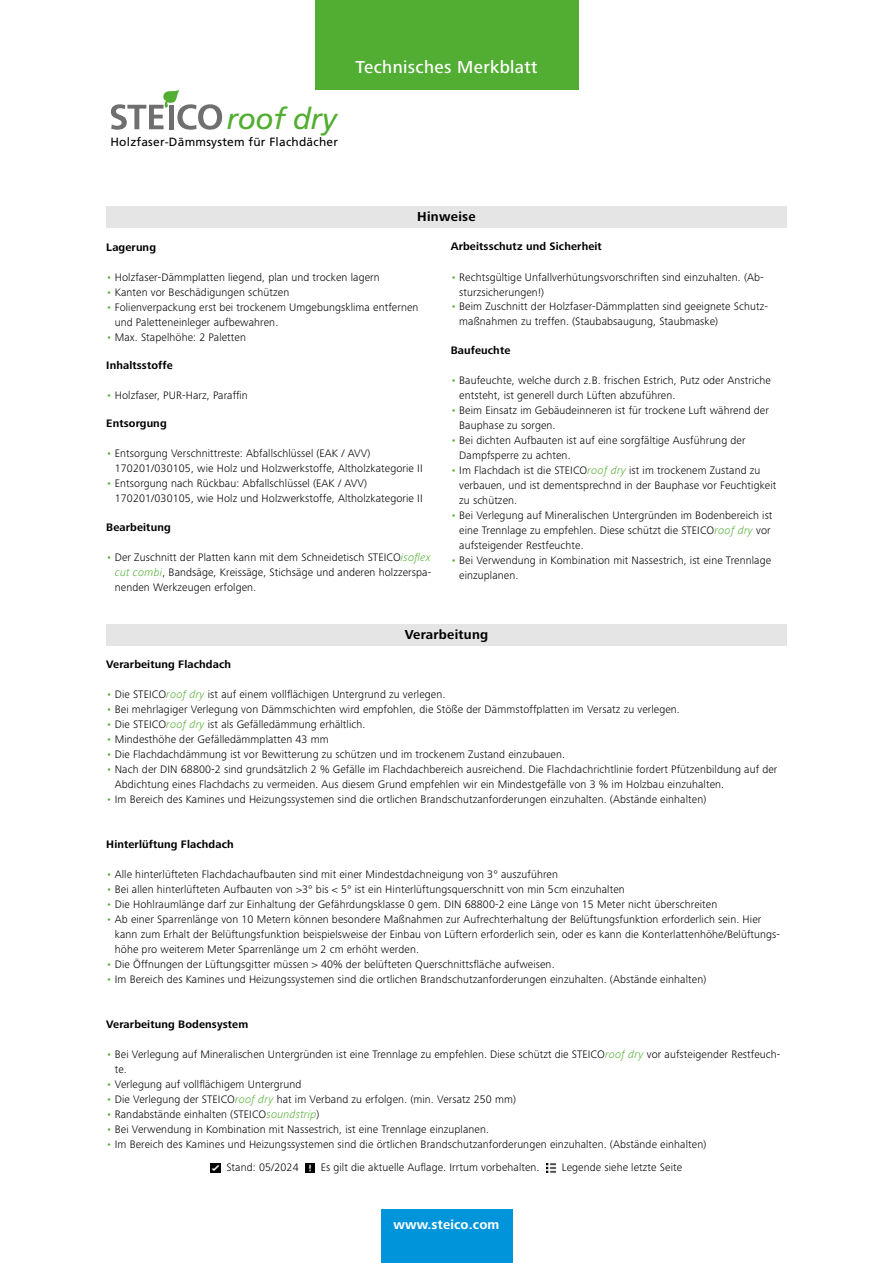
<style>
.page{position:relative;width:893px;height:1263px;background:#fff}
.page>*{position:absolute;margin:0;border:0;box-sizing:border-box;transform-origin:0 0}
.t1{font:italic 29.7px "Frutiger";letter-spacing:-.01em;color:#52ae32}
.t2{font:500 18px "Frutiger Next LTW1 G";letter-spacing:.02em;color:#fff}
.t3{font:700 13.5px "Frutiger Next LTW1 G";letter-spacing:.02em;color:#000}
.t4{font:700 13.5px "Frutiger Next LTW1 G";letter-spacing:.01em;color:#fff}
.t5{font:12px "Frutiger";letter-spacing:.02em;color:#000}
.t6{font:300 11.25px/15px "Frutiger Next LTW1 G";letter-spacing:.01em;color:#000}
.t7{font:700 11.25px "Frutiger Next LTW1 G";letter-spacing:.01em;color:#000}
.s1{color:#52ae32}
.s2{font-style:italic;color:#52ae32}
</style>
<div class="page">
<svg style="left:111px;top:89px;width:111px;height:41px"></svg>
<div style="left:106px;top:206px;width:681px;height:21px;background:#e5e5e5"></div>
<div style="left:106px;top:624px;width:681px;height:21px;background:#e5e5e5"></div>
<div style="left:315px;top:0;width:263px;height:89px;background:#52ae32"></div>
<div style="left:381px;top:1210px;width:131px;height:53px;background:#0095db"></div>
<svg style="left:211px;top:1163px;width:9px;height:9px"></svg>
<svg style="left:305px;top:1163px;width:9px;height:9px"></svg>
<svg style="left:546px;top:1163px;width:9px;height:9px"></svg>
<h1 class="t1" style="left:226px;top:102px;width:112px">roof dry</h1>
<p class="t5" style="left:110px;top:134px;width:229px">Holzfaser-Dämmsystem für Flachdächer</p>
<h2 class="t2" style="left:355px;top:56px;width:184px">Technisches Merkblatt</h2>
<p class="t3" style="left:417px;top:209px;width:60px">Hinweise</p>
<p class="t7" style="left:106px;top:240px;width:51px">Lagerung</p>
<p class="t6" style="left:106px;top:269px;width:275px"><span class="s1">•</span> Holzfaser-Dämmplatten liegend, plan und trocken lagern</p>
<p class="t6" style="left:106px;top:284px;width:185px"><span class="s1">•</span> Kanten vor Beschädigungen schützen</p>
<p class="t6" style="left:115px;top:299px;width:305px;text-indent:-9px"><span class="s1">•</span> Folienverpackung erst bei trockenem Umgebungsklima entfernen und Paletteneinleger aufbewahren.</p>
<p class="t6" style="left:106px;top:329px;width:141px"><span class="s1">•</span> Max. Stapelhöhe: 2 Paletten</p>
<p class="t7" style="left:106px;top:359px;width:68px">Inhaltsstoffe</p>
<p class="t6" style="left:106px;top:388px;width:143px"><span class="s1">•</span> Holzfaser, PUR‑Harz, Paraffin</p>
<p class="t7" style="left:106px;top:417px;width:62px">Entsorgung</p>
<p class="t6" style="left:115px;top:446px;width:309px;text-indent:-9px"><span class="s1">•</span> Entsorgung Verschnittreste: Abfallschlüssel (EAK / AVV)<br>170201/030105, wie Holz und Holzwerkstoffe, Altholzkategorie II</p>
<p class="t6" style="left:115px;top:476px;width:309px;text-indent:-9px"><span class="s1">•</span> Entsorgung nach Rückbau: Abfallschlüssel (EAK / AVV)<br>170201/030105, wie Holz und Holzwerkstoffe, Altholzkategorie II</p>
<p class="t7" style="left:106px;top:520px;width:66px">Bearbeitung</p>
<p class="t6" style="left:115px;top:549px;width:318px;text-align:justify;text-indent:-9px"><span class="s1">•</span> Der Zuschnitt der Platten kann mit dem Schneidetisch STEICO<span class="s2">isoflex cut combi</span>, Bandsäge, Kreissäge, Stichsäge und anderen holzzerspa&shy;nenden Werkzeugen erfolgen.</p>
<p class="t7" style="left:451px;top:240px;width:153px">Arbeitsschutz und Sicherheit</p>
<p class="t6" style="left:459px;top:269px;width:306px;text-indent:-9px"><span class="s1">•</span> Rechtsgültige Unfallverhütungsvorschriften sind einzuhalten. (Ab&shy;sturzsicherungen!)</p>
<p class="t6" style="left:459px;top:299px;width:310px;text-indent:-9px"><span class="s1">•</span> Beim Zuschnitt der Holzfaser-Dämmplatten sind geeignete Schutz&shy;maßnahmen zu treffen. (Staubabsaugung, Staubmaske)</p>
<p class="t7" style="left:451px;top:344px;width:61px">Baufeuchte</p>
<p class="t6" style="left:459px;top:373px;width:313px;text-indent:-9px"><span class="s1">•</span> Baufeuchte, welche durch z.B. frischen Estrich, Putz oder Anstriche entsteht, ist generell durch Lüften abzuführen.</p>
<p class="t6" style="left:459px;top:403px;width:311px;text-indent:-9px"><span class="s1">•</span> Beim Einsatz im Gebäudeinneren ist für trockene Luft während der<br>Bauphase zu sorgen.</p>
<p class="t6" style="left:459px;top:433px;width:288px;text-indent:-9px"><span class="s1">•</span> Bei dichten Aufbauten ist auf eine sorgfältige Ausführung der<br>Dampfsperre zu achten.</p>
<p class="t6" style="left:459px;top:463px;width:319px;text-indent:-9px"><span class="s1">•</span> Im Flachdach ist die STEICO<span class="s2">roof dry</span> ist im trockenem Zustand zu verbauen, und ist dementsprechnd in der Bauphase vor Feuchtigkeit zu schützen.</p>
<p class="t6" style="left:459px;top:508px;width:315px;text-indent:-9px"><span class="s1">•</span> Bei Verlegung auf Mineralischen Untergründen im Bodenbereich ist eine Trennlage zu empfehlen. Diese schützt die STEICO<span class="s2">roof dry</span> vor aufsteigender Restfeuchte.</p>
<p class="t6" style="left:459px;top:553px;width:313px;text-indent:-9px"><span class="s1">•</span> Bei Verwendung in Kombination mit Nassestrich, ist eine Trennlage einzuplanen.</p>
<p class="t3" style="left:405px;top:627px;width:85px">Verarbeitung</p>
<p class="t7" style="left:106px;top:658px;width:126px">Verarbeitung Flachdach</p>
<p class="t6" style="left:106px;top:687px;width:341px"><span class="s1">•</span> Die STEICO<span class="s2">roof dry</span> ist auf einem vollflächigen Untergrund zu verlegen.</p>
<p class="t6" style="left:106px;top:702px;width:575px"><span class="s1">•</span> Bei mehrlagiger Verlegung von Dämmschichten wird empfohlen, die Stöße der Dämmstoffplatten im Versatz zu verlegen.</p>
<p class="t6" style="left:106px;top:717px;width:261px"><span class="s1">•</span> Die STEICO<span class="s2">roof dry</span> ist als Gefälledämmung erhältlich.</p>
<p class="t6" style="left:106px;top:732px;width:224px"><span class="s1">•</span> Mindesthöhe der Gefälledämmplatten 43 mm</p>
<p class="t6" style="left:106px;top:747px;width:460px"><span class="s1">•</span> Die Flachdachdämmung ist vor Bewitterung zu schützen und im trockenem Zustand einzubauen.</p>
<p class="t6" style="left:115px;top:762px;width:664px;text-indent:-9px"><span class="s1">•</span> Nach der DIN 68800-2 sind grundsätzlich 2 % Gefälle im Flachdachbereich ausreichend. Die Flachdachrichtlinie fordert Pfützenbildung auf der<br>Abdichtung eines Flachdachs zu vermeiden. Aus diesem Grund empfehlen wir ein Mindestgefälle von 3 % im Holzbau einzuhalten.</p>
<p class="t6" style="left:106px;top:792px;width:601px"><span class="s1">•</span> Im Bereich des Kamines und Heizungssystemen sind die ortlichen Brandschutzanforderungen einzuhalten. (Abstände einhalten)</p>
<p class="t7" style="left:106px;top:838px;width:129px">Hinterlüftung Flachdach</p>
<p class="t6" style="left:106px;top:867px;width:453px"><span class="s1">•</span> Alle hinterlüfteten Flachdachaufbauten sind mit einer Mindestdachneigung von 3° auszuführen</p>
<p class="t6" style="left:106px;top:882px;width:520px"><span class="s1">•</span> Bei allen hinterlüfteten Aufbauten von &gt;3° bis &lt; 5° ist ein Hinterlüftungsquerschnitt von min 5cm einzuhalten</p>
<p class="t6" style="left:106px;top:897px;width:613px"><span class="s1">•</span> Die Hohlraumlänge darf zur Einhaltung der Gefährdungsklasse 0 gem. DIN 68800-2 eine Länge von 15 Meter nicht überschreiten</p>
<p class="t6" style="left:115px;top:912px;width:667px;text-indent:-9px"><span class="s1">•</span> Ab einer Sparrenlänge von 10 Metern können besondere Maßnahmen zur Aufrechterhaltung der Belüftungsfunktion erforderlich sein. Hier kann zum Erhalt der Belüftungsfunktion beispielsweise der Einbau von Lüftern erforderlich sein, oder es kann die Konterlattenhöhe/Belüftungs&shy;höhe pro weiterem Meter Sparrenlänge um 2 cm erhöht werden.</p>
<p class="t6" style="left:106px;top:957px;width:450px"><span class="s1">•</span> Die Öffnungen der Lüftungsgitter müssen &gt; 40% der belüfteten Querschnittsfläche aufweisen.</p>
<p class="t6" style="left:106px;top:972px;width:601px"><span class="s1">•</span> Im Bereich des Kamines und Heizungssystemen sind die ortlichen Brandschutzanforderungen einzuhalten. (Abstände einhalten)</p>
<p class="t7" style="left:106px;top:1018px;width:143px">Verarbeitung Bodensystem</p>
<p class="t6" style="left:115px;top:1047px;width:667px;text-indent:-9px"><span class="s1">•</span> Bei Verlegung auf Mineralischen Untergründen ist eine Trennlage zu empfehlen. Diese schützt die STEICO<span class="s2">roof dry</span> vor aufsteigender Restfeuch&shy;te.</p>
<p class="t6" style="left:106px;top:1077px;width:197px"><span class="s1">•</span> Verlegung auf vollflächigem Untergrund</p>
<p class="t6" style="left:106px;top:1092px;width:411px"><span class="s1">•</span> Die Verlegung der STEICO<span class="s2">roof dry</span> hat im Verband zu erfolgen. (min. Versatz 250 mm)</p>
<p class="t6" style="left:106px;top:1107px;width:215px"><span class="s1">•</span> Randabstände einhalten (STEICO<span class="s2">soundstrip</span>)</p>
<p class="t6" style="left:106px;top:1122px;width:384px"><span class="s1">•</span> Bei Verwendung in Kombination mit Nassestrich, ist eine Trennlage einzuplanen.</p>
<p class="t6" style="left:106px;top:1137px;width:601px"><span class="s1">•</span> Im Bereich des Kamines und Heizungssystemen sind die örtlichen Brandschutzanforderungen einzuhalten. (Abstände einhalten)</p>
<p class="t6" style="left:226px;top:1160px;width:74px">Stand: 05/2024</p>
<p class="t6" style="left:321px;top:1160px;width:220px">Es gilt die aktuelle Auflage. Irrtum vorbehalten.</p>
<p class="t6" style="left:562px;top:1160px;width:122px">Legende siehe letzte Seite</p>
<p class="t4" style="left:394px;top:1217px;width:107px">www.steico.com</p>
</div>
